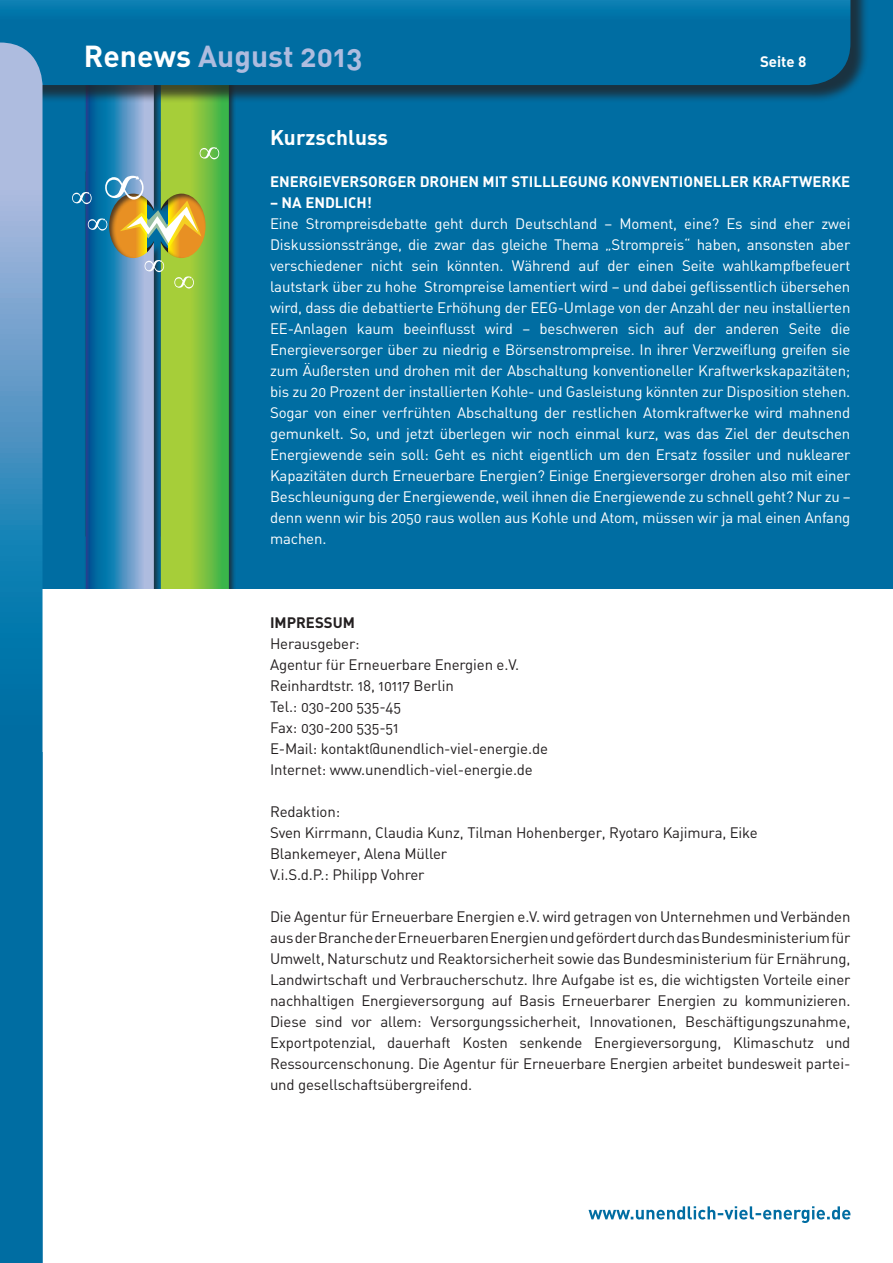
<style>
.page{position:relative;width:893px;height:1263px;background:#fff}
.page>*{position:absolute;margin:0;border:0;box-sizing:border-box;transform-origin:0 0}
.t1{font:30px "DIN Bold Alternate";color:#aebcdf}
.t2{font:21px "DIN Bold Alternate";color:#fff}
.t3{font:15px/21px "DIN Regular Alternate";letter-spacing:-.01em;color:#fff;text-align:justify}
.t4{font:15px/21px "DIN Regular Alternate";letter-spacing:-.01em;color:#231f20}
.t5{font:15px "DIN Bold Alternate";color:#fff}
.t6{font:15px "DIN Bold Alternate";color:#231f20}
.s1{color:#fff}
</style>
<div class="page">
<div style="left:0;top:0;width:893px;height:691px;background:#006da2"></div>
<div style="left:159px;top:9px;width:77px;height:687px;background:#231f20;opacity:.75"></div>
<svg style="left:72px;top:104px;width:157px;height:485px"></svg>
<div style="left:0;top:0;width:869px;height:104px;background:#231f20;opacity:.75"></div>
<svg style="left:0;top:0;width:850px;height:85px"></svg>
<svg style="left:588px;top:1206px;width:262px;height:17px"></svg>
<div style="left:0;top:589px;width:893px;height:163px;background:#fff"></div>
<svg style="left:0;top:43px;width:43px;height:1220px;background:#3285b6"></svg>
<h1 class="t1" style="left:84px;top:37px;width:280px"><span class="s1">RENEWS</span> AUGUST 2013</h1>
<p class="t5" style="left:760px;top:52px;width:48px">SEITE 8</p>
<h2 class="t2" style="left:270px;top:124px;width:119px">KURZSCHLUSS</h2>
<p class="t5" style="left:270px;top:172px;width:63px">ENERGIEVER</p>
<p class="t5" style="left:359px;top:172px;width:404px">SORGER DROHEN MIT STILLLEGUNG KONVENTIONELLER KRA</p>
<p class="t5" style="left:782px;top:172px;width:29px">FTWER</p>
<p class="t5" style="left:831px;top:172px;width:19px">KE</p>
<p class="t5" style="left:270px;top:193px;width:104px">– NA ENDLICH!</p>
<p class="t3" style="left:270px;top:213px;width:582px">Eine Strompreisdebatte geht durch Deutschland – Moment, eine? Es sind eher zwei Diskussionsstränge, die zwar das gleiche Thema „Strompreis“ haben, ansonsten aber verschiedener nicht sein könnten. Während auf der einen Seite wahlkampfbefeuert lautstark über zu hohe Strompreise lamentiert wird – und dabei geflissentlich übersehen wird, dass die debattierte Erhöhung der EEG-Umlage von der Anzahl der neu installierten EE-Anlagen kaum beeinflusst wird – beschweren sich auf der anderen Seite die Energieversorger über zu niedrig e Börsenstrompreise. In ihrer Verzweiflung greifen sie zum Äußersten und drohen mit der Abschaltung konventioneller Kraftwerkskapazitäten; bis zu 20 Prozent der installierten Kohle- und Gasleistung könnten zur Disposition stehen.<br>Sogar von einer verfrühten Abschaltung der restlichen Atomkraftwerke wird mahnend gemunkelt. So, und jetzt überlegen wir noch einmal kurz, was das Ziel der deutschen Energiewende sein soll: Geht es nicht eigentlich um den Ersatz fossiler und nuklearer Kapazitäten durch Erneuerbare Energien? Einige Energieversorger drohen also mit einer Beschleunigung der Energiewende, weil ihnen die Energiewende zu schnell geht? Nur zu – denn wenn wir bis 2050 raus wollen aus Kohle und Atom, müssen wir ja mal einen Anfang machen.</p>
<p class="t6" style="left:270px;top:613px;width:27px">IMPRE</p>
<p class="t6" style="left:315px;top:613px;width:41px">SSUM</p>
<p class="t4" style="left:270px;top:633px;width:279px">Herausgeber:<br>Agentur für Erneuerbare Energien e.V.<br>Reinhardtstr. 18, 10117 Berlin<br>Tel.: 030-200 535-45<br>Fax: 030-200 535-51<br>E-Mail: kontakt@unendlich-viel-energie.de<br>Internet: www.unendlich-viel-energie.de</p>
<p class="t4" style="left:270px;top:801px;width:489px">Redaktion:<br>Sven Kirrmann, Claudia Kunz, Tilman Hohenberger, Ryotaro Kajimura, Eike Blankemeyer, Alena Müller<br>V.i.S.d.P.: Philipp Vohrer</p>
<p class="t4" style="left:270px;top:906px;width:582px;text-align:justify">Die Agentur für Erneuerbare Energien e.V. wird getragen von Unternehmen und Verbänden aus der Branche der Erneuerbaren Energien und gefördert durch das Bundesministerium für Umwelt, Naturschutz und Reaktorsicherheit sowie das Bundesministerium für Ernährung, Landwirtschaft und Verbraucherschutz. Ihre Aufgabe ist es, die wichtigsten Vorteile einer nachhaltigen Energieversorgung auf Basis Erneuerbarer Energien zu kommunizieren.<br>Diese sind vor allem: Versorgungssicherheit, Innovationen, Beschäftigungszunahme, Exportpotenzial, dauerhaft Kosten senkende Energieversorgung, Klimaschutz und Ressourcenschonung. Die Agentur für Erneuerbare Energien arbeitet bundesweit partei&shy;und gesellschaftsübergreifend.</p>
</div>
